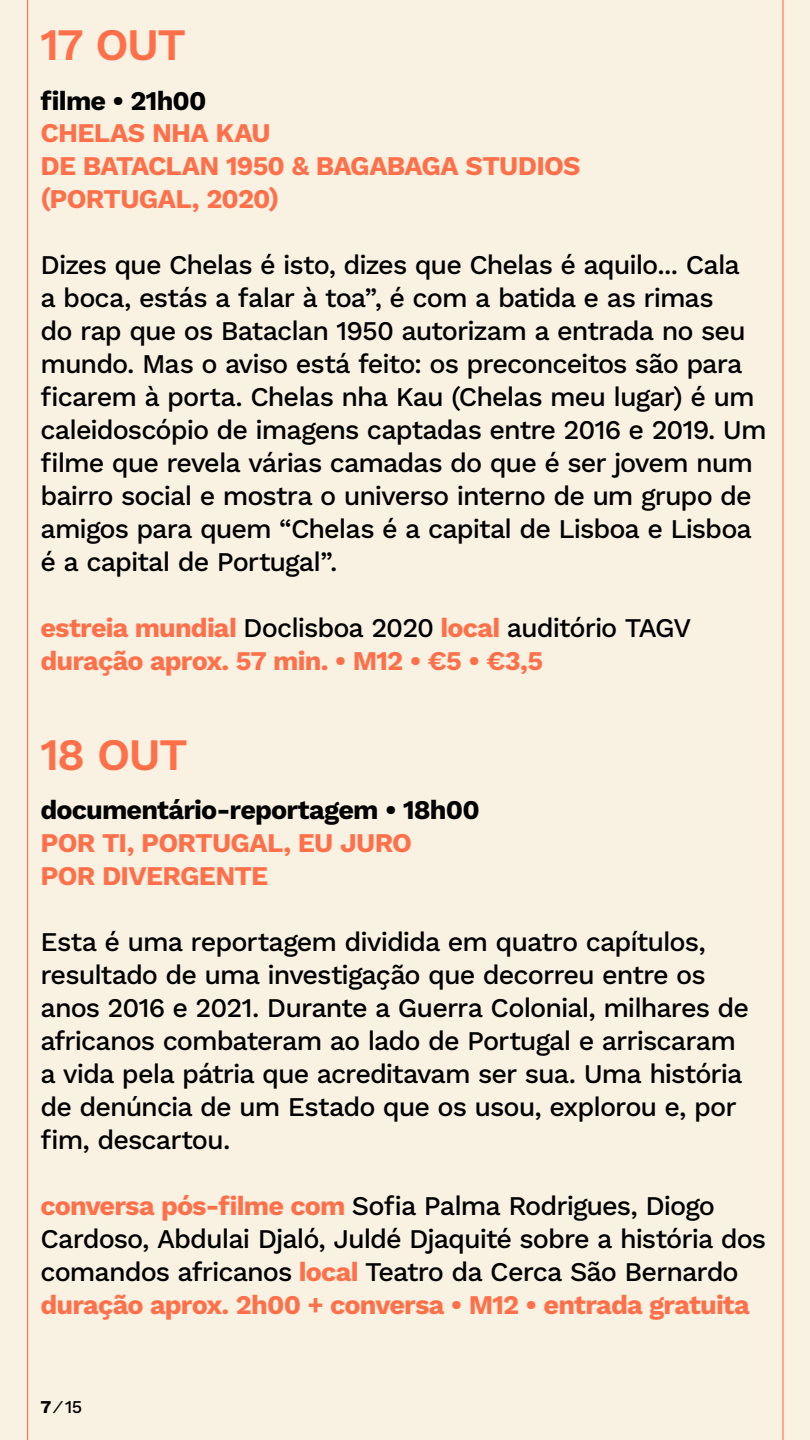
<style>
.page{position:relative;width:810px;height:1440px;background:#f9f2e2}
.page>*{position:absolute;margin:0;border:0;box-sizing:border-box;transform-origin:0 0}
.t1{font:600 45px "Work Sans";letter-spacing:-.04em;color:#ff704a}
.t2{font:500 27px/33px "Work Sans";letter-spacing:-.035em;color:#000}
.t3{font:700 27px/33px "Work Sans";letter-spacing:-.03em;color:#ff704a}
.t4{font:700 27px "Work Sans";letter-spacing:-.03em;color:#000}
.t5{font:500 18px "Work Sans";color:#000}
.s1{font-weight:500;color:#000}
.s2{font-weight:700;color:#ff704a}
.s3{font-weight:700}
</style>
<div class="page">
<hr style="left:782px;top:0;width:2px;height:1440px;background:#ff704a">
<hr style="left:27px;top:0;width:1px;height:1440px;background:#ff704a">
<h1 class="t1" style="left:40px;top:11px;width:147px">17 OUT</h1>
<p class="t4" style="left:40px;top:80px;width:168px">filme • 21h00</p>
<p class="t3" style="left:40px;top:116px;width:542px">CHELAS NHA KAU<br>DE BATACLAN 1950 &amp; BAGABAGA STUDIOS (PORTUGAL, 2020)</p>
<p class="t2" style="left:40px;top:248px;width:728px">Dizes que Chelas é isto, dizes que Chelas é aquilo... Cala<br>a boca, estás a falar à toa”, é com a batida e as rimas<br>do rap que os Bataclan 1950 autorizam a entrada no seu mundo. Mas o aviso está feito: os preconceitos são para ficarem à porta. Chelas nha Kau (Chelas meu lugar) é um caleidoscópio de imagens captadas entre 2016 e 2019. Um filme que revela várias camadas do que é ser jovem num bairro social e mostra o universo interno de um grupo de amigos para quem “Chelas é a capital de Lisboa e Lisboa é a capital de Portugal”.</p>
<p class="t3" style="left:40px;top:611px;width:652px">estreia mundial <span class="s1">Doclisboa 2020</span> local <span class="s1">auditório TAGV </span>duração aprox. 57 min. • M12 • €5 • €3,5</p>
<h1 class="t1" style="left:40px;top:720px;width:149px">18 OUT</h1>
<p class="t4" style="left:40px;top:789px;width:441px">documentário-reportagem • 18h00</p>
<p class="t3" style="left:40px;top:825px;width:373px">POR TI, PORTUGAL, EU JURO<br>POR DIVERGENTE</p>
<p class="t2" style="left:40px;top:924px;width:710px">Esta é uma reportagem dividida em quatro capítulos, resultado de uma investigação que decorreu entre os anos 2016 e 2021. Durante a Guerra Colonial, milhares de africanos combateram ao lado de Portugal e arriscaram a vida pela pátria que acreditavam ser sua. Uma história de denúncia de um Estado que os usou, explorou e, por fim, descartou.</p>
<p class="t2" style="left:40px;top:1188px;width:727px"><span class="s2">conversa pós-filme com</span> Sofia Palma Rodrigues, Diogo Cardoso, Abdulai Djaló, Juldé Djaquité sobre a história dos comandos africanos <span class="s2">local</span> Teatro da Cerca São Bernardo <span class="s2">duração aprox. 2h00 + conversa • M12 • entrada gratuita</span></p>
<p class="t5" style="left:40px;top:1393px;width:43px"><span class="s3">7</span> ⁄ 15</p>
</div>
